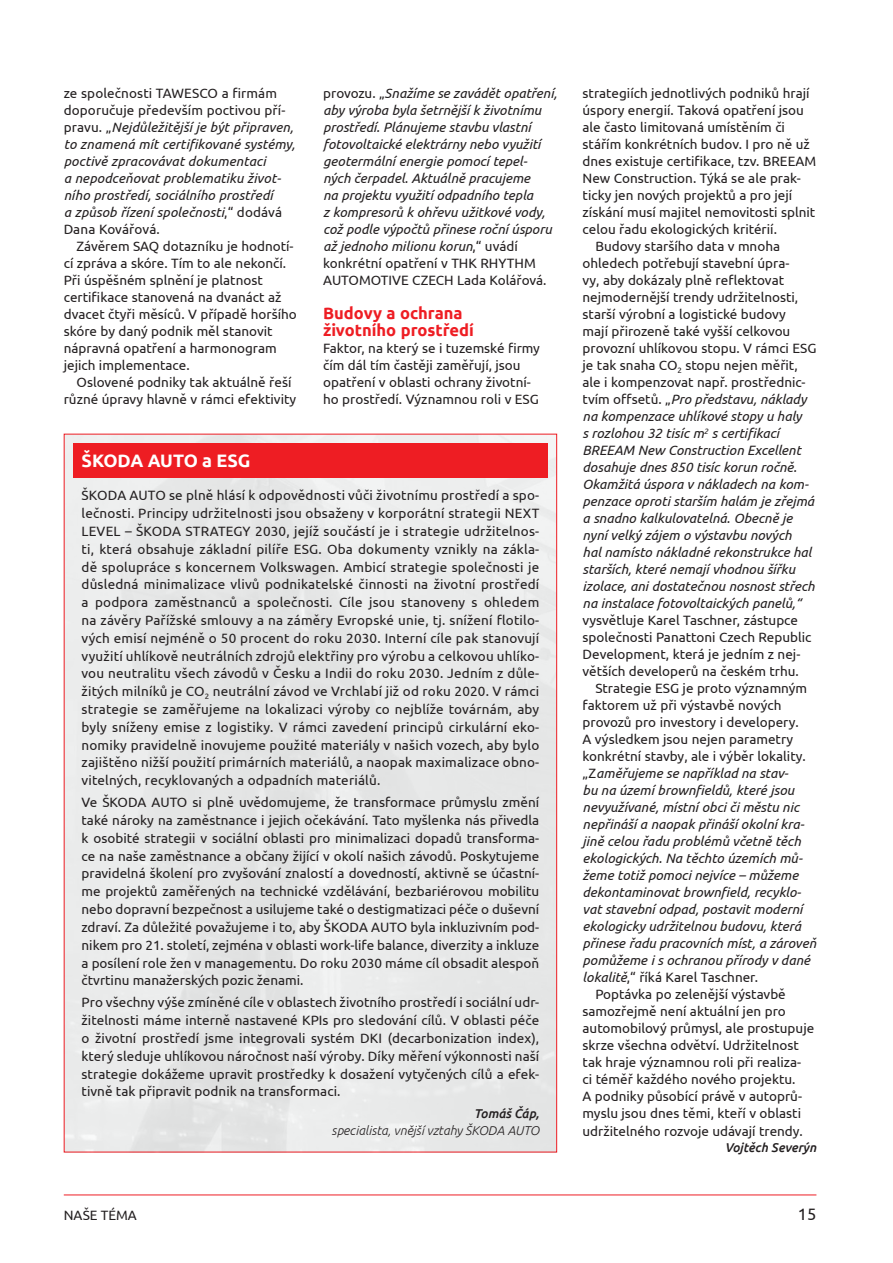
<style>
.page{position:relative;width:893px;height:1263px;background:#fff}
.page>*{position:absolute;margin:0;border:0;box-sizing:border-box;transform-origin:0 0}
.t1{font:700 18px "Ubuntu";color:#fff}
.t2{font:700 16.5px/17px "Ubuntu";color:#ee1d23}
.t3{font:16.5px "Ubuntu";color:#231f20}
.t4{font:13.5px/17.9px "Ubuntu";color:#231f20;text-align:justify}
.t5{font:italic 13.5px/17px "Ubuntu";color:#231f20}
.t6{font:italic 300 12.75px "Ubuntu";color:#231f20}
.t7{font:italic 500 12.75px "Ubuntu";color:#231f20}
.s1{font-style:normal}
.s2{font-style:italic}
</style>
<div class="page">
<div style="left:66px;top:436px;width:489px;height:714px;background:#e7e8e8"></div>
<hr style="left:64px;top:1194px;width:752px;height:1px;background:#ee1d23">
<div style="left:73px;top:443px;width:475px;height:34px;background:#ee1d23"></div>
<p class="t5" style="left:64px;top:84px;width:233px"><span class="s1">ze společnosti TAWESCO a firmám doporučuje především poctivou pří&shy;pravu. „</span>Nejdůležitější je být připraven, to znamená mít certifikované systémy, poctivě zpracovávat dokumentaci<br>a nepodceňovat problematiku život&shy;ního prostředí, sociálního prostředí<br>a způsob řízení společnosti<span class="s1">,“ dodává Dana Kovářová.</span></p>
<p class="t4" style="left:64px;top:237px;width:235px;line-height:17px;text-align:left;text-indent:13px">Závěrem SAQ dotazníku je hodnotí&shy;cí zpráva a skóre. Tím to ale nekončí.<br>Při úspěšném splnění je platnost certifikace stanovená na dvanáct až dvacet čtyři měsíců. V případě horšího skóre by daný podnik měl stanovit nápravná opatření a harmonogram jejich implementace.</p>
<p class="t4" style="left:64px;top:373px;width:234px;line-height:17px;text-align:center">Oslovené podniky tak aktuálně řeší různé úpravy hlavně v rámci efektivity</p>
<p class="t5" style="left:323px;top:84px;width:235px"><span class="s1">provozu. „</span>Snažíme se zavádět opatření, aby výroba byla šetrnější k životnímu prostředí. Plánujeme stavbu vlastní fotovoltaické elektrárny nebo využití geotermální energie pomocí tepel&shy;ných čerpadel. Aktuálně pracujeme<br>na projektu využití odpadního tepla<br>z kompresorů k ohřevu užitkové vody, což podle výpočtů přinese roční úsporu až jednoho milionu korun<span class="s1">,“ uvádí konkrétní opatření v THK RHYTHM AUTOMOTIVE CZECH Lada Kolářová.</span></p>
<p class="t2" style="left:323px;top:304px;width:152px">Budovy a ochrana životního prostředí</p>
<p class="t4" style="left:323px;top:339px;width:218px;line-height:17px;text-align:left">Faktor, na který se i tuzemské firmy čím dál tím častěji zaměřují, jsou opatření v oblasti ochrany životní&shy;ho prostředí. Významnou roli v ESG</p>
<h1 class="t1" style="left:82px;top:450px;width:170px">ŠKODA AUTO a ESG</h1>
<p class="t4" style="left:82px;top:486px;width:459px">ŠKODA AUTO se plně hlásí k odpovědnosti vůči životnímu prostředí a spo&shy;lečnosti. Principy udržitelnosti jsou obsaženy v korporátní strategii NEXT LEVEL – ŠKODA STRATEGY 2030, jejíž součástí je i strategie udržitelnos&shy;ti, která obsahuje základní pilíře ESG. Oba dokumenty vznikly na zákla&shy;dě spolupráce s koncernem Volkswagen. Ambicí strategie společnosti je důsledná minimalizace vlivů podnikatelské činnosti na životní prostředí a podpora zaměstnanců a společnosti. Cíle jsou stanoveny s ohledem na závěry Pařížské smlouvy a na záměry Evropské unie, tj. snížení flotilo&shy;vých emisí nejméně o 50 procent do roku 2030. Interní cíle pak stanovují využití uhlíkově neutrálních zdrojů elektřiny pro výrobu a celkovou uhlíko&shy;vou neutralitu všech závodů v Česku a Indii do roku 2030. Jedním z důle&shy;žitých milníků je CO<sub>2</sub> neutrální závod ve Vrchlabí již od roku 2020. V rámci strategie se zaměřujeme na lokalizaci výroby co nejblíže továrnám, aby byly sníženy emise z logistiky. V rámci zavedení principů cirkulární eko&shy;nomiky pravidelně inovujeme použité materiály v našich vozech, aby bylo zajištěno nižší použití primárních materiálů, a naopak maximalizace obno&shy;vitelných, recyklovaných a odpadních materiálů.</p>
<p class="t4" style="left:82px;top:793px;width:459px">Ve ŠKODA AUTO si plně uvědomujeme, že transformace průmyslu změní také nároky na zaměstnance i jejich očekávání. Tato myšlenka nás přivedla k osobité strategii v sociální oblasti pro minimalizaci dopadů transforma&shy;ce na naše zaměstnance a občany žijící v okolí našich závodů. Poskytujeme pravidelná školení pro zvyšování znalostí a dovedností, aktivně se účastní&shy;me projektů zaměřených na technické vzdělávání, bezbariérovou mobilitu nebo dopravní bezpečnost a usilujeme také o destigmatizaci péče o duševní zdraví. Za důležité považujeme i to, aby ŠKODA AUTO byla inkluzivním pod&shy;nikem pro 21. století, zejména v oblasti work‑life balance, diverzity a inkluze a posílení role žen v managementu. Do roku 2030 máme cíl obsadit alespoň čtvrtinu manažerských pozic ženami.</p>
<p class="t4" style="left:82px;top:993px;width:459px">Pro všechny výše zmíněné cíle v oblastech životního prostředí i sociální udr&shy;žitelnosti máme interně nastavené KPIs pro sledování cílů. V oblasti péče o životní prostředí jsme integrovali systém DKI (decarbonization index), který sleduje uhlíkovou náročnost naší výroby. Díky měření výkonnosti naší strategie dokážeme upravit prostředky k dosažení vytyčených cílů a efek&shy;tivně tak připravit podnik na transformaci.</p>
<p class="t7" style="left:474px;top:1105px;width:67px">Tomáš Čáp,</p>
<p class="t6" style="left:332px;top:1122px;width:209px">specialista, vnější vztahy ŠKODA AUTO</p>
<p class="t4" style="left:583px;top:84px;width:228px">strategiích jednotlivých podniků hrají</p>
<p class="t4" style="left:583px;top:101px;width:223px">úspory energií. Taková opatření jsou</p>
<p class="t4" style="left:583px;top:118px;width:204px">ale často limitovaná umístěním či</p>
<p class="t4" style="left:583px;top:135px;width:229px">stářím konkrétních budov. I pro ně už</p>
<p class="t4" style="left:583px;top:152px;width:235px">dnes existuje certifikace, tzv. BREEAM</p>
<p class="t4" style="left:583px;top:169px;width:220px">New Construction. Týká se ale prak-</p>
<p class="t4" style="left:583px;top:186px;width:211px">ticky jen nových projektů a pro její</p>
<p class="t4" style="left:583px;top:203px;width:234px">získání musí majitel nemovitosti splnit</p>
<p class="t4" style="left:583px;top:220px;width:196px">celou řadu ekologických kritérií.</p>
<p class="t4" style="left:595px;top:237px;width:186px">Budovy staršího data v mnoha</p>
<p class="t4" style="left:583px;top:254px;width:208px">ohledech potřebují stavební úpra-</p>
<p class="t4" style="left:583px;top:271px;width:203px">vy, aby dokázaly plně reflektovat</p>
<p class="t4" style="left:583px;top:288px;width:217px">nejmodernější trendy udržitelnosti,</p>
<p class="t4" style="left:583px;top:305px;width:205px">starší výrobní a logistické budovy</p>
<p class="t4" style="left:583px;top:322px;width:209px">mají přirozeně také vyšší celkovou</p>
<p class="t4" style="left:583px;top:339px;width:235px">provozní uhlíkovou stopu. V rámci ESG</p>
<p class="t4" style="left:583px;top:356px;width:217px">je tak snaha CO<sub>2</sub> stopu nejen měřit,</p>
<p class="t4" style="left:583px;top:373px;width:224px">ale i kompenzovat např. prostřednic-</p>
<p class="t5" style="left:583px;top:390px;width:225px"><span class="s1">tvím offsetů. „</span>Pro představu, náklady</p>
<p class="t5" style="left:583px;top:407px;width:221px">na kompenzace uhlíkové stopy u haly</p>
<p class="t5" style="left:583px;top:424px;width:198px">s rozlohou 32 tisíc m<sup>2</sup> s certifikací</p>
<p class="t5" style="left:583px;top:441px;width:220px">BREEAM New Construction Excellent</p>
<p class="t5" style="left:583px;top:458px;width:216px">dosahuje dnes 850 tisíc korun ročně.</p>
<p class="t5" style="left:583px;top:475px;width:228px">Okamžitá úspora v nákladech na kom-</p>
<p class="t5" style="left:583px;top:492px;width:233px">penzace oproti starším halám je zřejmá</p>
<p class="t5" style="left:583px;top:509px;width:211px">a snadno kalkulovatelná. Obecně je</p>
<p class="t5" style="left:583px;top:526px;width:211px">nyní velký zájem o výstavbu nových</p>
<p class="t5" style="left:583px;top:543px;width:231px">hal namísto nákladné rekonstrukce hal</p>
<p class="t5" style="left:583px;top:560px;width:214px">starších, které nemají vhodnou šířku</p>
<p class="t5" style="left:583px;top:577px;width:234px">izolace, ani dostatečnou nosnost střech</p>
<p class="t5" style="left:583px;top:594px;width:220px">na instalace fotovoltaických panelů,“</p>
<p class="t4" style="left:583px;top:611px;width:217px">vysvětluje Karel Taschner, zástupce</p>
<p class="t4" style="left:583px;top:628px;width:230px">společnosti Panattoni Czech Republic</p>
<p class="t4" style="left:583px;top:645px;width:219px">Development, která je jedním z nej-</p>
<p class="t4" style="left:583px;top:662px;width:218px">větších developerů na českém trhu.</p>
<p class="t4" style="left:595px;top:679px;width:213px">Strategie ESG je proto významným</p>
<p class="t4" style="left:583px;top:696px;width:200px">faktorem už při výstavbě nových</p>
<p class="t4" style="left:583px;top:713px;width:218px">provozů pro investory i developery.</p>
<p class="t4" style="left:583px;top:730px;width:212px">A výsledkem jsou nejen parametry</p>
<p class="t4" style="left:583px;top:747px;width:225px">konkrétní stavby, ale i výběr lokality.</p>
<p class="t5" style="left:583px;top:764px;width:208px"><span class="s1">„Z</span>aměřujeme se například na stav-</p>
<p class="t5" style="left:583px;top:781px;width:213px">bu na území brownfieldů, které jsou</p>
<p class="t5" style="left:583px;top:798px;width:218px">nevyužívané, místní obci či městu nic</p>
<p class="t5" style="left:583px;top:815px;width:223px">nepřináší a naopak přináší okolní kra-</p>
<p class="t5" style="left:583px;top:833px;width:220px">jině celou řadu problémů včetně těch</p>
<p class="t5" style="left:583px;top:850px;width:222px">ekologických. Na těchto územích mů-</p>
<p class="t5" style="left:583px;top:867px;width:217px">žeme totiž pomoci nejvíce – můžeme</p>
<p class="t5" style="left:583px;top:884px;width:220px">dekontaminovat brownfield, recyklo-</p>
<p class="t5" style="left:583px;top:901px;width:221px">vat stavební odpad, postavit moderní</p>
<p class="t5" style="left:583px;top:918px;width:220px">ekologicky udržitelnou budovu, která</p>
<p class="t5" style="left:583px;top:935px;width:235px">přinese řadu pracovních míst, a zároveň</p>
<p class="t5" style="left:583px;top:952px;width:229px">pomůžeme i s ochranou přírody v dané</p>
<p class="t4" style="left:583px;top:968px;width:177px"><span class="s2">lokalitě</span>,“ říká Karel Taschner.</p>
<p class="t4" style="left:595px;top:985px;width:192px">Poptávka po zelenější výstavbě</p>
<p class="t4" style="left:583px;top:1002px;width:205px">samozřejmě není aktuální jen pro</p>
<p class="t4" style="left:583px;top:1019px;width:233px">automobilový průmysl, ale prostupuje</p>
<p class="t4" style="left:583px;top:1036px;width:218px">skrze všechna odvětví. Udržitelnost</p>
<p class="t4" style="left:583px;top:1053px;width:220px">tak hraje významnou roli při realiza-</p>
<p class="t4" style="left:583px;top:1070px;width:214px">ci téměř každého nového projektu.</p>
<p class="t4" style="left:583px;top:1087px;width:221px">A podniky působící právě v autoprů-</p>
<p class="t4" style="left:583px;top:1104px;width:220px">myslu jsou dnes těmi, kteří v oblasti</p>
<p class="t4" style="left:583px;top:1121px;width:222px">udržitelného rozvoje udávají trendy.</p>
<p class="t7" style="left:725px;top:1140px;width:93px">Vojtěch Severýn</p>
<p class="t4" style="left:64px;top:1206px;width:19px">Naše</p>
<p class="t4" style="left:101px;top:1206px;width:10px">téma</p>
<p class="t3" style="left:798px;top:1204px;width:20px">15</p>
</div>
